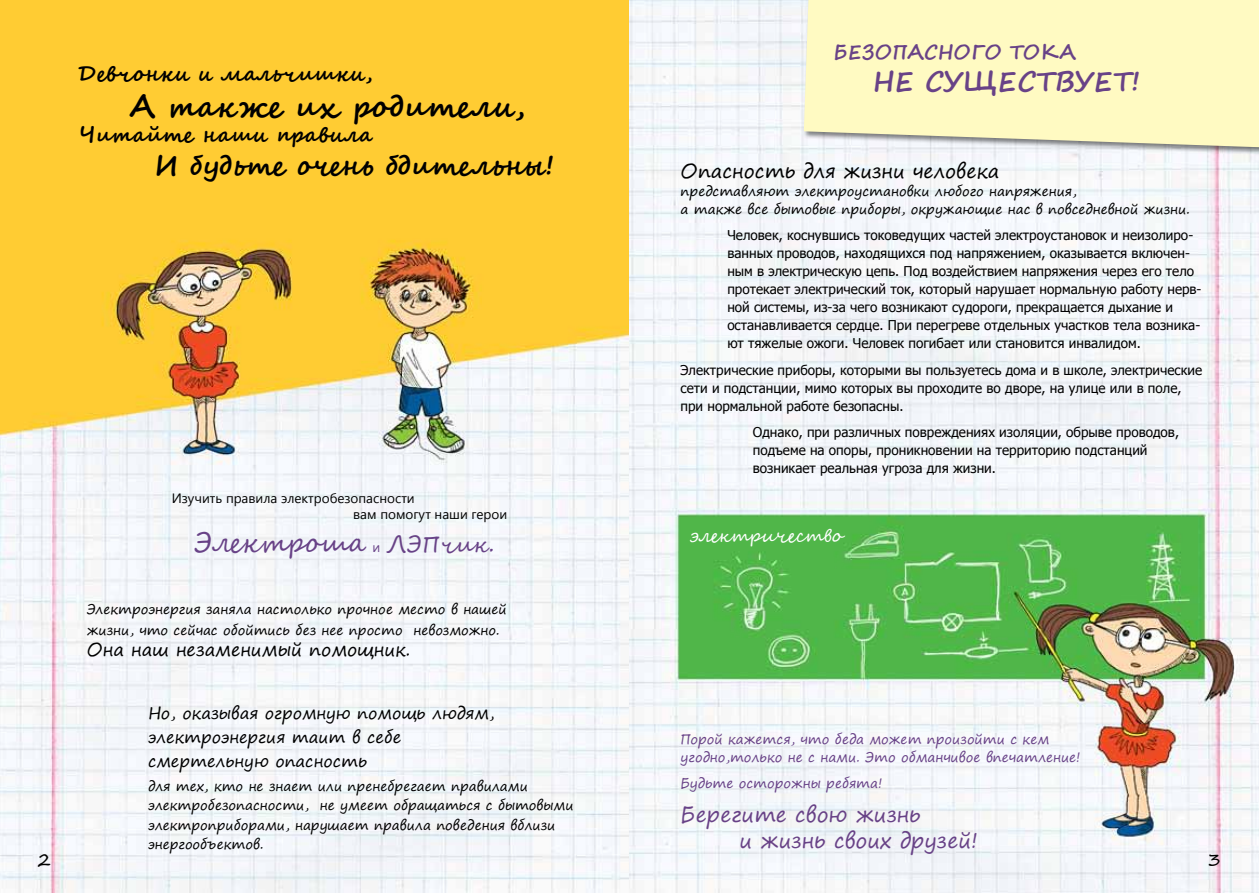
<style>
.page{position:relative;width:1259px;height:893px;background:#fff}
.page>*{position:absolute;margin:0;border:0;box-sizing:border-box;transform-origin:0 0}
.t1{font:700 30px "Segoe Script";letter-spacing:.005em;color:#000}
.t2{font:700 27px "Segoe Script";color:#000}
.t3{font:27px "Segoe Script";color:#684287}
.t4{font:700 27px "Segoe Print";color:#684287}
.t5{font:700 21px "Segoe Script";color:#000}
.t6{font:21px/25.5px "Segoe Print";color:#684287}
.t7{font:19.5px "Segoe Print";color:#000}
.t8{font:700 19.5px "Segoe Print";color:#684287}
.t9{font:18px "Segoe Print";color:#000}
.t10{font:18px "Segoe Script";color:#fff}
.t11{font:16.5px/24px "Segoe Print";color:#000}
.t12{font:13.5px/18px "Tahoma";color:#000}
.t13{font:13.5px/19.5px "Segoe Print";color:#000}
.t14{font:13.5px/18px "Segoe Print";color:#684287}
.t15{font:13.5px/16.2px "Segoe UI";color:#000}
.s1{font-family:"Segoe UI";font-size:13.5px}
.s2{font-size:22.5px}
</style>
<div class="page">
<img style="left:0;top:0;width:1259px;height:893px">
<div style="left:802px;top:0;width:457px;height:155px;background:#000;opacity:.5"></div>
<div style="left:804px;top:0;width:455px;height:147px;background:#fffac2"></div>
<h3 class="t5" style="left:79px;top:57px;width:295px">Девчонки и мальчишки,</h3>
<h1 class="t1" style="left:130px;top:82px;width:396px">А также их родители,</h1>
<h3 class="t5" style="left:79px;top:118px;width:295px">Читайте наши правила</h3>
<h2 class="t2" style="left:154px;top:143px;width:401px">И будьте очень бдительны!</h2>
<p class="t15" style="left:353px;top:489px;width:156px;text-indent:-181px">Изучить правила электробезопасности<br>вам помогут наши герои</p>
<h2 class="t3" style="left:194px;top:520px;width:302px">Электроша <span class="s1">и</span> <span class="s2">ЛЭПчик.</span></h2>
<p class="t13" style="left:87px;top:598px;width:421px;line-height:21px">Электроэнергия заняла настолько прочное место в нашей жизни, что сейчас обойтись без нее просто невозможно.</p>
<h3 class="t9" style="left:87px;top:634px;width:325px">Она наш незаменимый помощник.</h3>
<h3 class="t8" style="left:834px;top:35px;width:58px">БЕЗОПАСНО</h3>
<h3 class="t8" style="left:971px;top:35px;width:57px">ГО ТОКА</h3>
<h2 class="t4" style="left:873px;top:57px;width:145px">НЕ СУЩЕСТВ</h2>
<h2 class="t4" style="left:1075px;top:57px;width:67px">УЕТ!</h2>
<h3 class="t7" style="left:680px;top:153px;width:320px">Опасность для жизни человека</h3>
<p class="t13" style="left:680px;top:182px;width:511px;line-height:18px">представляют электроустановки любого напряжения,<br>а также все бытовые приборы, окружающие нас в повседневной жизни.</p>
<p class="t12" style="left:727px;top:226px;width:476px">Человек, коснувшись токоведущих частей электроустановок и неизолиро&shy;ванных проводов, находящихся под напряжением, оказывается включен&shy;ным в электрическую цепь. Под воздействием напряжения через его тело протекает электрический ток, который нарушает нормальную работу нерв&shy;ной системы, из-за чего возникают судороги, прекращается дыхание и останавливается сердце. При перегреве отдельных участков тела возника&shy;ют тяжелые ожоги. Человек погибает или становится инвалидом.</p>
<p class="t12" style="left:680px;top:360px;width:523px">Электрические приборы, которыми вы пользуетесь дома и в школе, электрические сети и подстанции, мимо которых вы проходите во дворе, на улице или в поле, при нормальной работе безопасны.</p>
<p class="t12" style="left:753px;top:423px;width:428px">Однако, при различных повреждениях изоляции, обрыве проводов, подъеме на опоры, проникновении на территорию подстанций возникает реальная угроза для жизни.</p>
<h3 class="t10" style="left:689px;top:521px;width:157px">электричество</h3>
<p class="t11" style="left:148px;top:701px;width:348px">Но, оказывая огромную помощь людям, электроэнергия таит в себе смертельную опасность</p>
<p class="t13" style="left:148px;top:776px;width:427px">для тех, кто не знает или пренебрегает правилами электробезопасности, не умеет обращаться с бытовыми электроприборами, нарушает правила поведения вблизи энергообъектов.</p>
<p class="t14" style="left:680px;top:730px;width:401px">Порой кажется, что беда может произойти с кем угодно,только не с нами. Это обманчивое впечатление!</p>
<p class="t14" style="left:680px;top:774px;width:203px">Будьте осторожны ребята!</p>
<h3 class="t6" style="left:739px;top:802px;width:240px;text-indent:-59px">Берегите свою жизнь<br>и жизнь своих друзей!</h3>
<h3 class="t9" style="left:38px;top:843px;width:15px">2</h3>
<h3 class="t9" style="left:1208px;top:843px;width:15px">3</h3>
</div>
